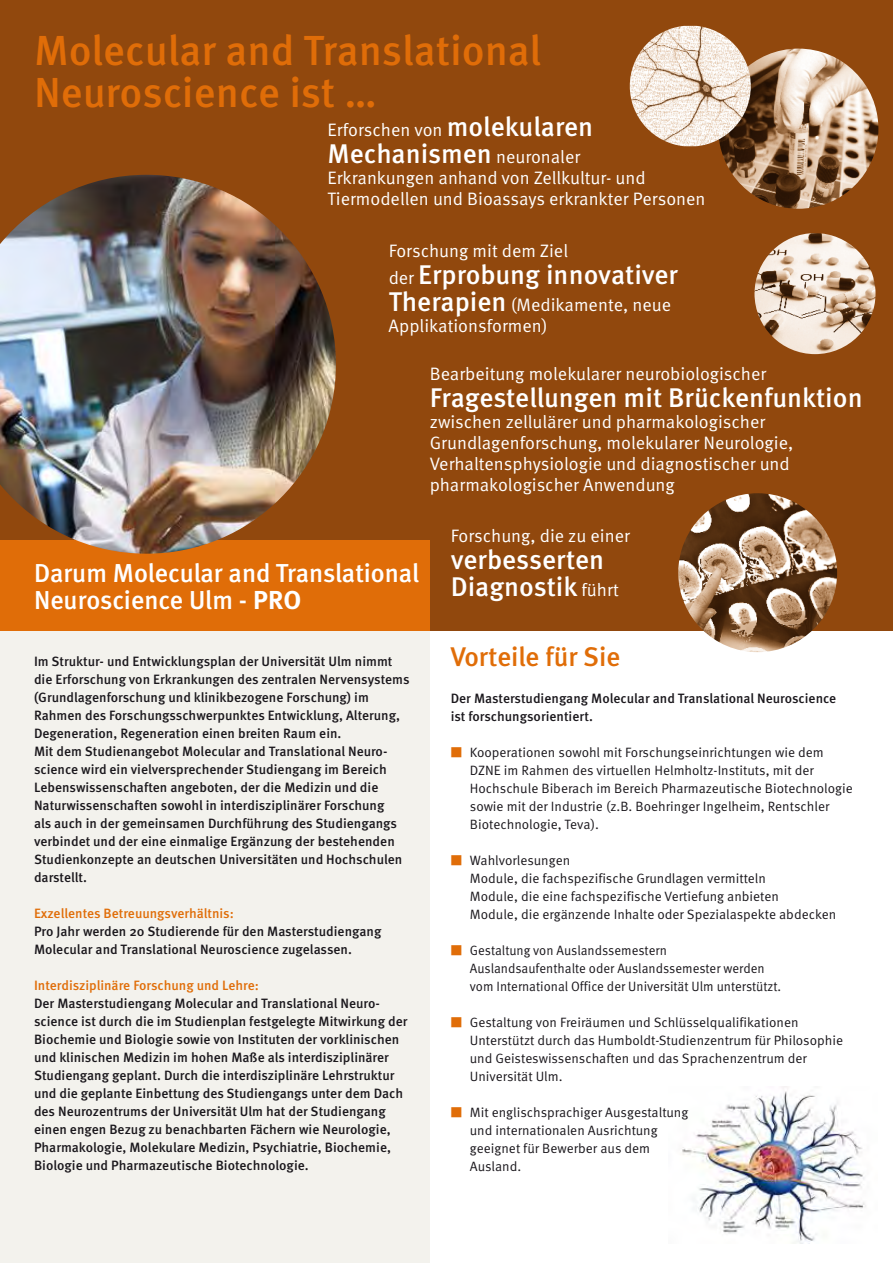
<style>
.page{position:relative;width:893px;height:1263px;background:#fff}
.page>*{position:absolute;margin:0;border:0;box-sizing:border-box;transform-origin:0 0}
.t1{font:500 42px/42px "Meta OT";letter-spacing:-.005em;color:#e06d08}
.t2{font:500 27px/27px "Meta OT";color:#fff}
.t3{font:500 27px "Meta";color:#e06d08}
.t4{font:500 25.95px/27px "Meta";color:#fff}
.t5{font:18px/21px "Meta OT Norm";color:#fff}
.t6{font:500 13.5px/18px "Meta OT";color:#1a171c}
.t7{font:13.5px/18px "Meta OT Norm";color:#1a171c}
.t8{font:13.5px/18px "Meta OT Norm";color:#1a171c;scale:.96 1}
.t9{font:500 13.5px "Meta OT";color:#e06d08}
.s1{font-family:"Meta OT";font-weight:500;font-size:27px}
.s2{font-family:"Meta OT Norm";font-weight:400;font-size:18px}
.s3{font-family:"Meta OT";font-weight:700}
.s4{color:#e06d08}
</style>
<div class="page">
<div style="left:0;top:625px;width:429px;height:638px;background:#f3f2ed"></div>
<div style="left:0;top:0;width:893px;height:630px;background:#91480d"></div>
<div style="left:0;top:540px;width:429px;height:90px;background:#e06d08"></div>
<img style="left:718px;top:49px;width:160px;height:160px;border-radius:80px">
<img style="left:0;top:175px;width:336px;height:379px">
<img style="left:678px;top:493px;width:159px;height:159px;border-radius:79px">
<img style="left:754px;top:233px;width:121px;height:121px;border-radius:61px">
<img style="left:630px;top:26px;width:121px;height:120px">
<img style="left:682px;top:1087px;width:184px;height:156px">
<h1 class="t1" style="left:34px;top:30px;width:509px">Molecular and Translational<br>Neuroscience ist …</h1>
<h3 class="t5" style="left:327px;top:119px;width:267px">Erforschen von <span class="s1">molekularen</span></h3>
<h2 class="t2" style="left:327px;top:140px;width:254px">Mechanismen <span class="s2">neuronaler</span></h2>
<h3 class="t5" style="left:327px;top:167px;width:380px">Erkrankungen anhand von Zellkultur- und<br>Tiermodellen und Bioassays erkrankter Personen</h3>
<h3 class="t5" style="left:389px;top:241px;width:181px">Forschung mit dem Ziel</h3>
<h2 class="t2" style="left:389px;top:262px;width:291px"><span class="s2">der</span> Erprobung innovativer</h2>
<h3 class="t5" style="left:389px;top:295px;width:284px"><span class="s1">Therapien</span> (Medikamente, neue<br>Applikationsformen)</h3>
<h3 class="t5" style="left:430px;top:363px;width:338px">Bearbeitung molekularer neurobiologischer</h3>
<h2 class="t2" style="left:430px;top:384px;width:434px">Fragestellungen mit Brückenfunktion</h2>
<h3 class="t5" style="left:430px;top:411px;width:365px">zwischen zellulärer und pharmakologischer Grundlagenforschung, molekularer Neurologie, Verhaltensphysiologie und diagnostischer und pharmakologischer Anwendung</h3>
<h3 class="t5" style="left:451px;top:526px;width:181px">Forschung, die zu einer</h3>
<h2 class="t2" style="left:451px;top:547px;width:170px">verbesserten<br>Diagnostik <span class="s2">führt</span></h2>
<h3 class="t4" style="left:34px;top:560px;width:387px">Darum Molecular and Translational<br>Neuroscience Ulm - <span class="s3">PRO</span></h3>
<p class="t6" style="left:34px;top:653px;width:377px">Im Struktur- und Entwicklungsplan der Universität Ulm nimmt die Erforschung von Erkrankungen des zentralen Nervensystems (Grundlagenforschung und klinikbezogene Forschung) im Rahmen des Forschungsschwerpunktes Entwicklung, Alterung, Degeneration, Regeneration einen breiten Raum ein.<br>Mit dem Studienangebot Molecular and Translational Neuro&shy;science wird ein vielversprechender Studiengang im Bereich Lebenswissenschaften angeboten, der die Medizin und die Naturwissenschaften sowohl in interdisziplinärer Forschung<br>als auch in der gemeinsamen Durchführung des Studiengangs verbindet und der eine einmalige Ergänzung der bestehenden Studienkonzepte an deutschen Universitäten und Hochschulen darstellt.</p>
<p class="t9" style="left:34px;top:905px;width:201px">Exzellentes Betreuungsverhältnis:</p>
<p class="t6" style="left:34px;top:922px;width:349px">Pro Jahr werden 20 Studierende für den Masterstudiengang<br>Molecular and Translational Neuroscience zugelassen.</p>
<p class="t9" style="left:34px;top:977px;width:226px">Interdisziplinäre Forschung und Lehre:</p>
<p class="t6" style="left:34px;top:994px;width:375px">Der Masterstudiengang Molecular and Translational Neuro&shy;science ist durch die im Studienplan festgelegte Mitwirkung der Biochemie und Biologie sowie von Instituten der vorklinischen und klinischen Medizin im hohen Maße als interdisziplinärer Studiengang geplant. Durch die interdisziplinäre Lehrstruktur und die geplante Einbettung des Studiengangs unter dem Dach des Neurozentrums der Universität Ulm hat der Studiengang einen engen Bezug zu benachbarten Fächern wie Neurologie, Pharmakologie, Molekulare Medizin, Psychiatrie, Biochemie, Biologie und Pharmazeutische Biotechnologie.</p>
<h2 class="t3" style="left:451px;top:640px;width:171px">Vorteile für Sie</h2>
<p class="t6" style="left:451px;top:689px;width:387px">Der Masterstudiengang Molecular and Translational Neuroscience ist forschungsorientiert.</p>
<p class="t7" style="left:470px;top:743px;width:385px;text-indent:-19px"><span class="s4">■</span> Kooperationen sowohl mit Forschungseinrichtungen wie dem DZNE im Rahmen des virtuellen Helmholtz-Instituts, mit der Hochschule Biberach im Bereich Pharmazeutische Biotechnologie sowie mit der Industrie (z.B. Boehringer Ingelheim, Rentschler Biotechnologie, Teva).</p>
<p class="t7" style="left:470px;top:851px;width:368px;text-indent:-19px"><span class="s4">■</span> Wahlvorlesungen<br>Module, die fachspezifische Grundlagen vermitteln<br>Module, die eine fachspezifische Vertiefung anbieten<br>Module, die ergänzende Inhalte oder Spezialaspekte abdecken</p>
<p class="t8" style="left:470px;top:941px;width:326px;text-indent:-19px"><span class="s4">■</span> Gestaltung von Auslandssemestern<br>Auslandsaufenthalte oder Auslandssemester werden vom International Office der Universität Ulm unterstützt.</p>
<p class="t7" style="left:470px;top:1013px;width:375px;text-indent:-19px"><span class="s4">■</span> Gestaltung von Freiräumen und Schlüsselqualifikationen Unterstützt durch das Humboldt-Studienzentrum für Philosophie und Geisteswissenschaften und das Sprachenzentrum der Universität Ulm.</p>
<p class="t7" style="left:470px;top:1103px;width:220px;text-indent:-19px"><span class="s4">■</span> Mit englischsprachiger Ausgestaltung und internationalen Ausrichtung geeignet für Bewerber aus dem<br>Ausland.</p>
</div>
